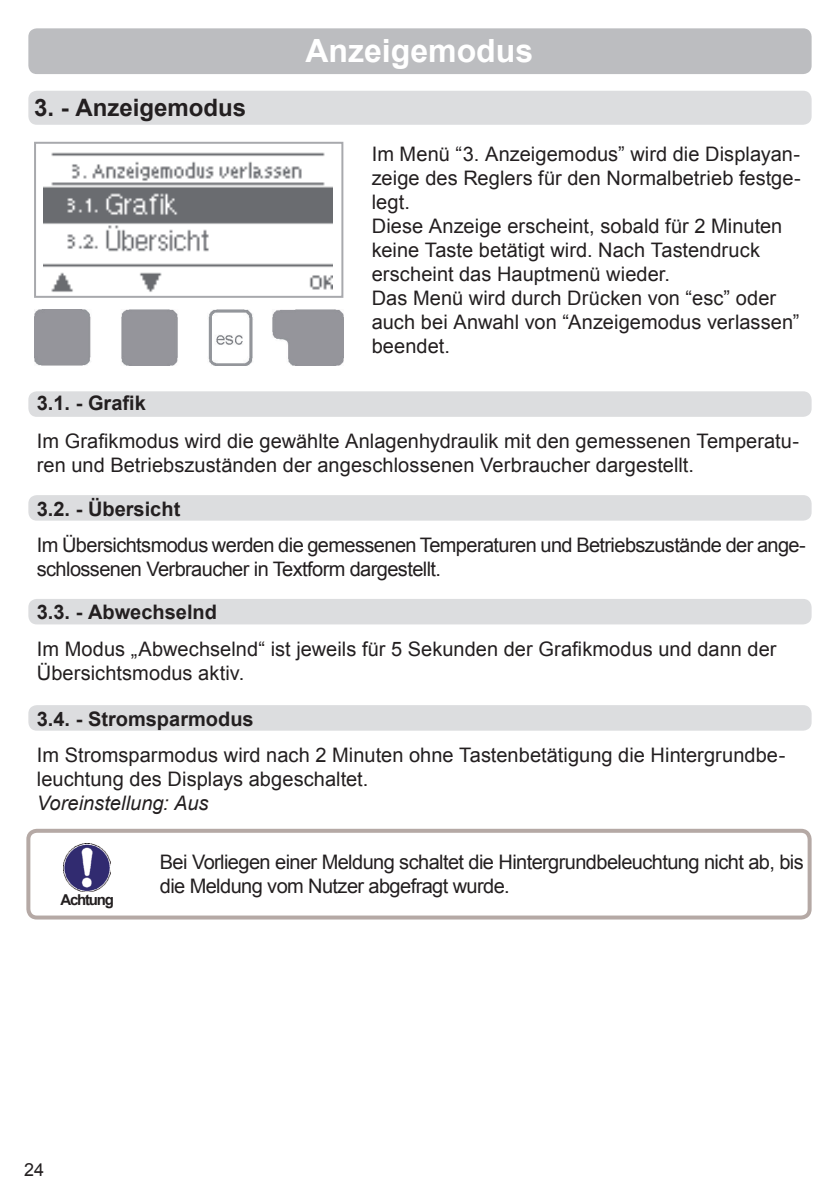
<style>
.page{position:relative;width:840px;height:1191px;background:#fff}
.page>*{position:absolute;margin:0;border:0;box-sizing:border-box;transform-origin:0 0}
.t1{font:700 32px "Arial";color:#fff}
.t2{font:700 24px "Arial";color:#231f20}
.t3{font:20px/24px "Arial";color:#231f20}
.t4{font:20px/24px "Arial";letter-spacing:-.03em;color:#231f20}
.t5{font:700 20px "Arial";color:#231f20}
.t6{font:italic 20px "Arial";color:#231f20}
.t7{font:18px "Arial";color:#231f20}
.t8{font:700 15px "Arial";letter-spacing:-.08em;color:#231f20}
</style>
<div class="page">
<div style="left:28px;top:391px;width:783px;height:26px;background:#dcdddf;border-radius:9px"></div>
<div style="left:28px;top:495px;width:783px;height:25px;background:#dcdddf;border-radius:9px"></div>
<div style="left:28px;top:599px;width:783px;height:25px;background:#dcdddf;border-radius:9px"></div>
<div style="left:28px;top:705px;width:783px;height:25px;background:#dcdddf;border-radius:9px"></div>
<img style="left:44px;top:152px;width:288px;height:140px">
<img style="left:34px;top:309px;width:309px;height:57px">
<div style="left:34px;top:142px;width:309px;height:156px;border:2px solid #a8a9ad"></div>
<div style="left:28px;top:28px;width:783px;height:46px;background:#bcbdc0;border-radius:9px"></div>
<div style="left:28px;top:91px;width:783px;height:34px;background:#dcdddf;border-radius:9px"></div>
<img style="left:63px;top:843px;width:47px;height:48px">
<div style="left:26px;top:828px;width:785px;height:91px;border:4px solid #b5a9a5;border-radius:9px"></div>
<p class="t2" style="left:34px;top:92px;width:214px">3. - Anzeigemodus</p>
<h1 class="t1" style="left:305px;top:30px;width:229px">Anzeigemodus</h1>
<p class="t3" style="left:371px;top:142px;width:430px">Im Menü “3. Anzeigemodus” wird die Displayan&shy;zeige des Reglers für den Normalbetrieb festge&shy;legt.<br>Diese Anzeige erscheint, sobald für 2 Minuten keine Taste betätigt wird. Nach Tastendruck erscheint das Hauptmenü wieder.<br>Das Menü wird durch Drücken von “esc” oder auch bei Anwahl von “Anzeigemodus verlassen” beendet.</p>
<p class="t5" style="left:37px;top:390px;width:110px">3.1. - Grafik</p>
<p class="t3" style="left:37px;top:429px;width:763px">Im Grafikmodus wird die gewählte Anlagenhydraulik mit den gemessenen Temperatu&shy;ren und Betriebszuständen der angeschlossenen Verbraucher dargestellt.</p>
<p class="t5" style="left:37px;top:495px;width:145px">3.2. - Übersicht</p>
<p class="t4" style="left:37px;top:533px;width:770px">Im Übersichtsmodus werden die gemessenen Temperaturen und Betriebszustände der ange&shy;schlossenen Verbraucher in Textform dargestellt.</p>
<p class="t5" style="left:37px;top:599px;width:182px">3.3. - Abwechselnd</p>
<p class="t3" style="left:37px;top:637px;width:740px">Im Modus „Abwechselnd“ ist jeweils für 5 Sekunden der Grafikmodus und dann der<br>Übersichtsmodus aktiv.</p>
<p class="t5" style="left:37px;top:705px;width:218px">3.4. - Stromsparmodus</p>
<p class="t3" style="left:37px;top:743px;width:749px">Im Stromsparmodus wird nach 2 Minuten ohne Tastenbetätigung die Hintergrundbe&shy;leuchtung des Displays abgeschaltet.</p>
<p class="t6" style="left:37px;top:790px;width:173px">Voreinstellung: Aus</p>
<p class="t8" style="left:60px;top:889px;width:55px">Achtung</p>
<p class="t4" style="left:160px;top:850px;width:645px">Bei Vorliegen einer Meldung schaltet die Hintergrundbeleuchtung nicht ab, bis die Meldung vom Nutzer abgefragt wurde.</p>
<p class="t7" style="left:24px;top:1157px;width:22px">24</p>
</div>
